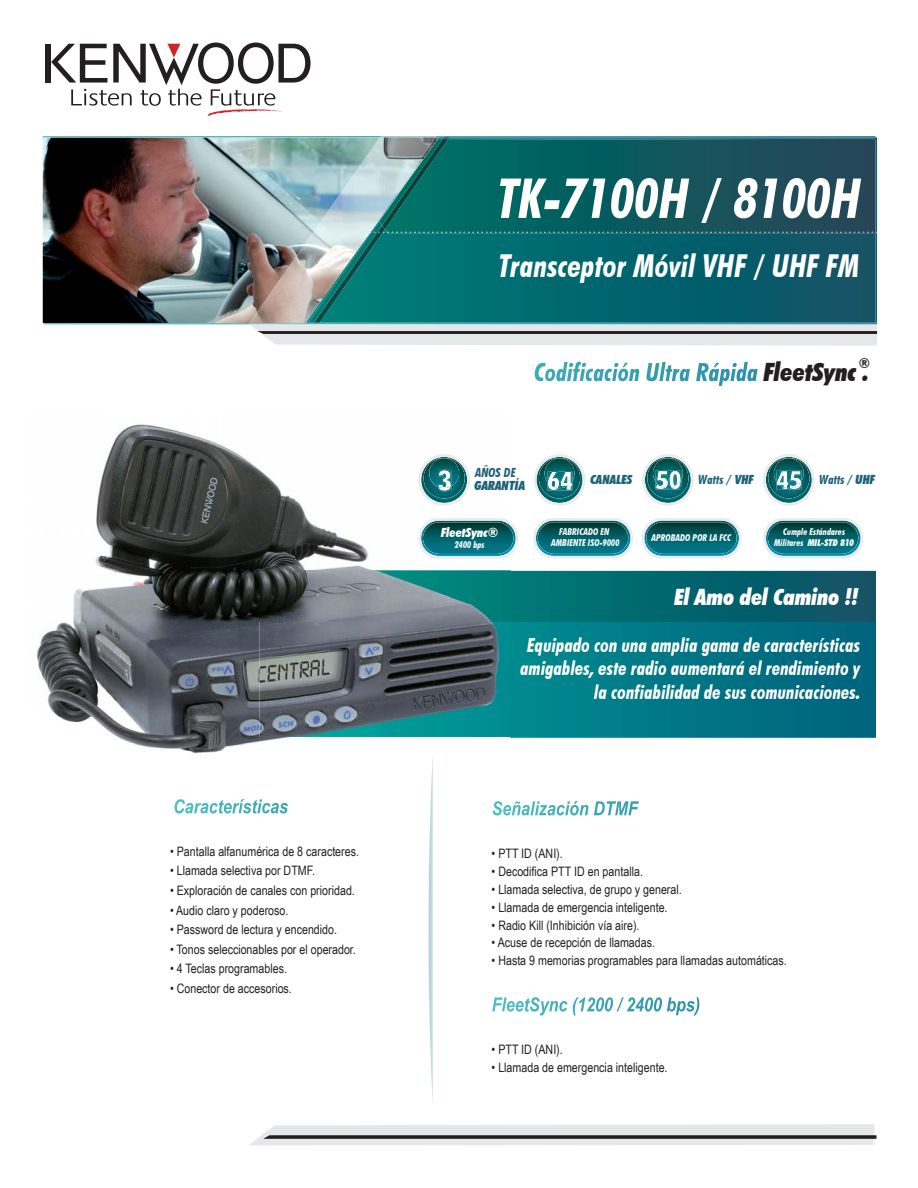
<style>
.page{position:relative;width:918px;height:1188px;background:#fff}
.page>*{position:absolute;margin:0;border:0;box-sizing:border-box;transform-origin:0 0}
.t1{font:italic 700 condensed 55.2px "Futura BT";color:#fff}
.t2{font:italic 700 condensed 31.5px "Futura BT";color:#fff}
.t3{font:900 condensed 28.5px "Futura BT";color:#fff}
.t4{font:italic 900 condensed 25.2px "Futura BT";color:#231f20}
.t5{font:italic 900 condensed 22.5px "Futura BT";color:#fff}
.t6{font:italic 700 condensed 19.5px/23.4px "Futura BT";color:#fff;text-align:right}
.t7{font:italic 900 condensed 13.5px "Futura BT";color:#231f20}
.t8{font:13.05px "Arial Narrow";color:#231f20}
.t9{font:italic 700 condensed 12.75px "Futura BT";color:#1d6279}
.t10{font:italic 900 condensed 12.75px "Futura BT";color:#1d6279}
.t11{font:italic 900 condensed 12.75px "Futura BT";color:#fff}
.t12{font:italic 700 condensed 9.45px/11.2px "Futura BT";color:#fff;text-align:center}
.s1{font-weight:900;font-style:normal;font-size:26.1px;color:#fff}
.s2{font-weight:900}
.s3{font-style:normal;font-size:26.1px;color:#fff}
</style>
<div class="page">
<svg style="left:510px;top:737px;width:365px;height:1px"></svg>
<img style="left:510px;top:621px;width:365px;height:116px">
<img style="left:296px;top:571px;width:579px;height:50px">
<div style="left:46px;top:44px;width:5px;height:39px;background:#231f20"></div>
<svg style="left:51px;top:43px;width:260px;height:73px"></svg>
<svg style="left:132px;top:140px;width:744px;height:184px;background:#10585d"></svg>
<img style="left:876px;top:140px;width:1px;height:183px">
<img style="left:44px;top:323px;width:88px;height:1px">
<img style="left:438px;top:221px;width:438px;height:102px">
<img style="left:438px;top:140px;width:10px;height:89px">
<svg style="left:438px;top:232px;width:439px;height:1px"></svg>
<svg style="left:535px;top:362px;width:77px;height:19px"></svg>
<img style="left:43px;top:140px;width:395px;height:183px">
<img style="left:36px;top:424px;width:260px;height:293px">
<img style="left:295px;top:424px;width:215px;height:147px">
<img style="left:60px;top:717px;width:232px;height:37px">
<img style="left:259px;top:573px;width:51px;height:164px">
<img style="left:309px;top:613px;width:201px;height:124px">
<img style="left:259px;top:572px;width:251px;height:1px">
<svg style="left:249px;top:323px;width:628px;height:23px;background:#c6cbcd"></svg>
<svg style="left:43px;top:136px;width:834px;height:4px;background:#508e96"></svg>
<img style="left:342px;top:137px;width:94px;height:94px">
<img style="left:296px;top:184px;width:47px;height:139px">
<img style="left:249px;top:256px;width:47px;height:67px">
<img style="left:342px;top:230px;width:30px;height:42px">
<svg style="left:249px;top:1124px;width:628px;height:21px;background:#c7c7c8"></svg>
<svg style="left:534px;top:454px;width:51px;height:52px"></svg>
<img style="left:418px;top:454px;width:52px;height:52px">
<svg style="left:421px;top:457px;width:46px;height:46px"></svg>
<img style="left:424px;top:458px;width:41px;height:40px;border-radius:50%">
<img style="left:429px;top:458px;width:30px;height:29px;border-radius:50%">
<svg style="left:438px;top:469px;width:14px;height:22px"></svg>
<svg style="left:642px;top:454px;width:52px;height:52px"></svg>
<svg style="left:763px;top:454px;width:52px;height:52px"></svg>
<svg style="left:642px;top:518px;width:100px;height:40px"></svg>
<svg style="left:644px;top:521px;width:95px;height:35px"></svg>
<img style="left:646px;top:522px;width:91px;height:32px">
<svg style="left:533px;top:518px;width:100px;height:40px"></svg>
<svg style="left:536px;top:521px;width:95px;height:35px"></svg>
<img style="left:538px;top:522px;width:90px;height:32px">
<svg style="left:510px;top:525px;width:8px;height:30px"></svg>
<img style="left:418px;top:518px;width:92px;height:41px">
<svg style="left:421px;top:521px;width:95px;height:35px"></svg>
<img style="left:423px;top:522px;width:90px;height:32px">
<svg style="left:763px;top:518px;width:100px;height:40px"></svg>
<svg style="left:766px;top:521px;width:95px;height:35px"></svg>
<img style="left:768px;top:522px;width:90px;height:32px">
<svg style="left:175px;top:799px;width:57px;height:15px"></svg>
<svg style="left:428px;top:756px;width:5px;height:347px"></svg>
<svg style="left:492px;top:997px;width:87px;height:19px"></svg>
<svg style="left:493px;top:801px;width:63px;height:14px"></svg>
<p class="t8" style="left:170px;top:844px;width:190px">• Pantalla alfanumérica de 8 caracteres.</p>
<p class="t8" style="left:170px;top:863px;width:147px">• Llamada selectiva por DTMF.</p>
<p class="t8" style="left:170px;top:883px;width:186px">• Exploración de canales con prioridad.</p>
<p class="t8" style="left:170px;top:902px;width:120px">• Audio claro y poderoso.</p>
<p class="t8" style="left:170px;top:922px;width:169px">• Password de lectura y encendido.</p>
<p class="t8" style="left:170px;top:941px;width:187px">• Tonos seleccionables por el operador.</p>
<p class="t8" style="left:170px;top:961px;width:118px">• 4 Teclas programables.</p>
<p class="t8" style="left:170px;top:981px;width:123px">• Conector de accesorios.</p>
<h1 class="t1" style="left:498px;top:165px;width:365px">TK-7100H / 8100H</h1>
<h2 class="t2" style="left:499px;top:247px;width:362px">Transceptor Móvil VHF / UHF FM</h2>
<p class="t7" style="left:859px;top:355px;width:13px">®</p>
<h3 class="t4" style="left:764px;top:357px;width:107px">FleetSync .</h3>
<p class="t9" style="left:475px;top:464px;width:42px">AÑOS DE</p>
<p class="t10" style="left:475px;top:477px;width:52px">GARANTÍA</p>
<p class="t9" style="left:656px;top:472px;width:221px"><span class="s1">50</span> Watts <span class="s2">/ VHF</span> <span class="s1">45</span> Watts <span class="s2">/ UHF</span></p>
<h3 class="t3" style="left:438px;top:463px;width:16px">3</h3>
<p class="t10" style="left:547px;top:472px;width:87px"><span class="s3">64</span> CANALES</p>
<p class="t11" style="left:441px;top:524px;width:59px">FleetSync®</p>
<p class="t12" style="left:455px;top:539px;width:31px">2400 bps</p>
<p class="t12" style="left:551px;top:526px;width:70px">FABRICADO EN<br>AMBIENTE ISO-9000</p>
<p class="t12" style="left:652px;top:532px;width:81px">APROBADO POR LA FCC</p>
<p class="t12" style="left:774px;top:526px;width:82px">Cumple Estándares<br>Militares <span class="s2">MIL-STD 810</span></p>
<h3 class="t5" style="left:674px;top:583px;width:186px">El Amo del Camino !!</h3>
<h3 class="t6" style="left:521px;top:633px;width:341px">Equipado con una amplia gama de características amigables, este radio aumentará el rendimiento y la confiabilidad de sus comunicaciones.</h3>
<p class="t8" style="left:492px;top:846px;width:73px">• PTT ID (ANI).</p>
<p class="t8" style="left:492px;top:864px;width:153px">• Decodifica PTT ID en pantalla.</p>
<p class="t8" style="left:492px;top:881px;width:192px">• Llamada selectiva, de grupo y general.</p>
<p class="t8" style="left:492px;top:899px;width:177px">• Llamada de emergencia inteligente.</p>
<p class="t8" style="left:492px;top:917px;width:149px">• Radio Kill (Inhibición vía aire).</p>
<p class="t8" style="left:492px;top:935px;width:165px">• Acuse de recepción de llamadas.</p>
<p class="t8" style="left:492px;top:953px;width:297px">• Hasta 9 memorias programables para llamadas automáticas.</p>
<p class="t8" style="left:492px;top:1042px;width:73px">• PTT ID (ANI).</p>
<p class="t8" style="left:492px;top:1060px;width:177px">• Llamada de emergencia inteligente.</p>
</div>
